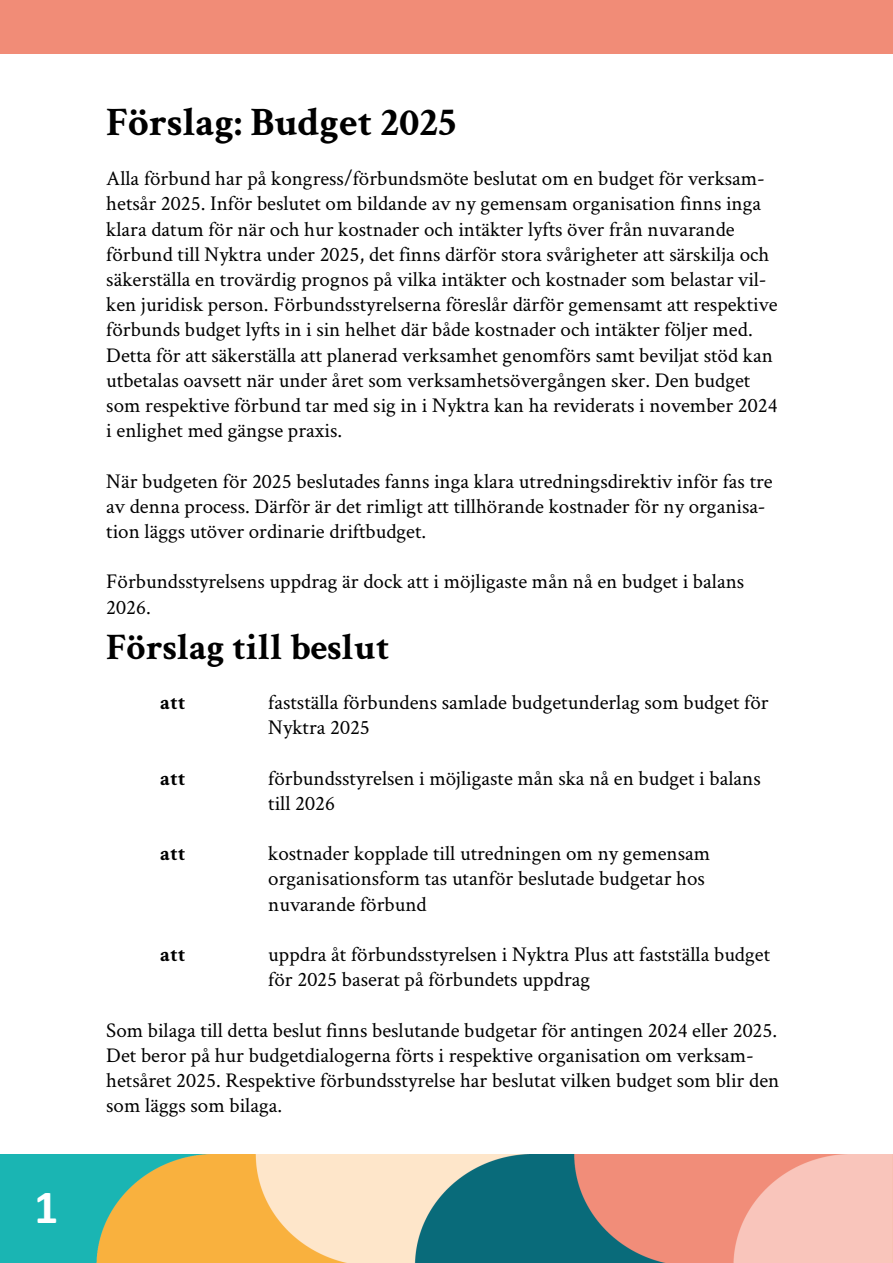
<style>
.page{position:relative;width:893px;height:1263px;background:#fff}
.page>*{position:absolute;margin:0;border:0;box-sizing:border-box;transform-origin:0 0}
.t1{font:700 48px "Calibri";color:#fff}
.t2{font:700 40.5px "Crimson Text";color:#000}
.t3{font:700 37.5px "Crimson Text";color:#000}
.t4{font:21px/25.2px "Crimson Text";color:#000}
.t5{font:700 21px "Crimson Text";color:#000}
</style>
<div class="page">
<img style="left:0;top:1154px;width:893px;height:109px">
<div style="left:0;top:0;width:893px;height:54px;background:#f18c77"></div>
<h1 class="t1" style="left:34px;top:1173px;width:26px">1</h1>
<h2 class="t2" style="left:106px;top:97px;width:351px">Förslag: Budget 2025</h2>
<p class="t4" style="left:106px;top:165px;width:673px">Alla förbund har på kongress/förbundsmöte beslutat om en budget för verksam&shy;hetsår 2025. Inför beslutet om bildande av ny gemensam organisation finns inga klara datum för när och hur kostnader och intäkter lyfts över från nuvarande förbund till Nyktra under 2025, det finns därför stora svårigheter att särskilja och säkerställa en trovärdig prognos på vilka intäkter och kostnader som belastar vil&shy;ken juridisk person. Förbundsstyrelserna föreslår därför gemensamt att respektive förbunds budget lyfts in i sin helhet där både kostnader och intäkter följer med.<br>Detta för att säkerställa att planerad verksamhet genomförs samt beviljat stöd kan utbetalas oavsett när under året som verksamhetsövergången sker. Den budget som respektive förbund tar med sig in i Nyktra kan ha reviderats i november 2024 i enlighet med gängse praxis.</p>
<p class="t4" style="left:106px;top:467px;width:668px">När budgeten för 2025 beslutades fanns inga klara utredningsdirektiv inför fas tre av denna process. Därför är det rimligt att tillhörande kostnader för ny organisa&shy;tion läggs utöver ordinarie driftbudget.</p>
<p class="t4" style="left:106px;top:568px;width:639px">Förbundsstyrelsens uppdrag är dock att i möjligaste mån nå en budget i balans<br>2026.</p>
<h3 class="t3" style="left:106px;top:624px;width:285px">Förslag till beslut</h3>
<p class="t5" style="left:160px;top:689px;width:27px">att</p>
<p class="t4" style="left:268px;top:689px;width:502px">fastställa förbundens samlade budgetunderlag som budget för<br>Nyktra 2025</p>
<p class="t5" style="left:160px;top:765px;width:27px">att</p>
<p class="t4" style="left:268px;top:764px;width:494px">förbundsstyrelsen i möjligaste mån ska nå en budget i balans till 2026</p>
<p class="t5" style="left:160px;top:841px;width:27px">att</p>
<p class="t4" style="left:268px;top:840px;width:443px">kostnader kopplade till utredningen om ny gemensam organisationsform tas utanför beslutade budgetar hos nuvarande förbund</p>
<p class="t5" style="left:160px;top:941px;width:27px">att</p>
<p class="t4" style="left:268px;top:941px;width:503px">uppdra åt förbundsstyrelsen i Nyktra Plus att fastställa budget för 2025 baserat på förbundets uppdrag</p>
<p class="t4" style="left:106px;top:1016px;width:674px">Som bilaga till detta beslut finns beslutande budgetar för antingen 2024 eller 2025.<br>Det beror på hur budgetdialogerna förts i respektive organisation om verksam&shy;hetsåret 2025. Respektive förbundsstyrelse har beslutat vilken budget som blir den som läggs som bilaga.</p>
</div>
